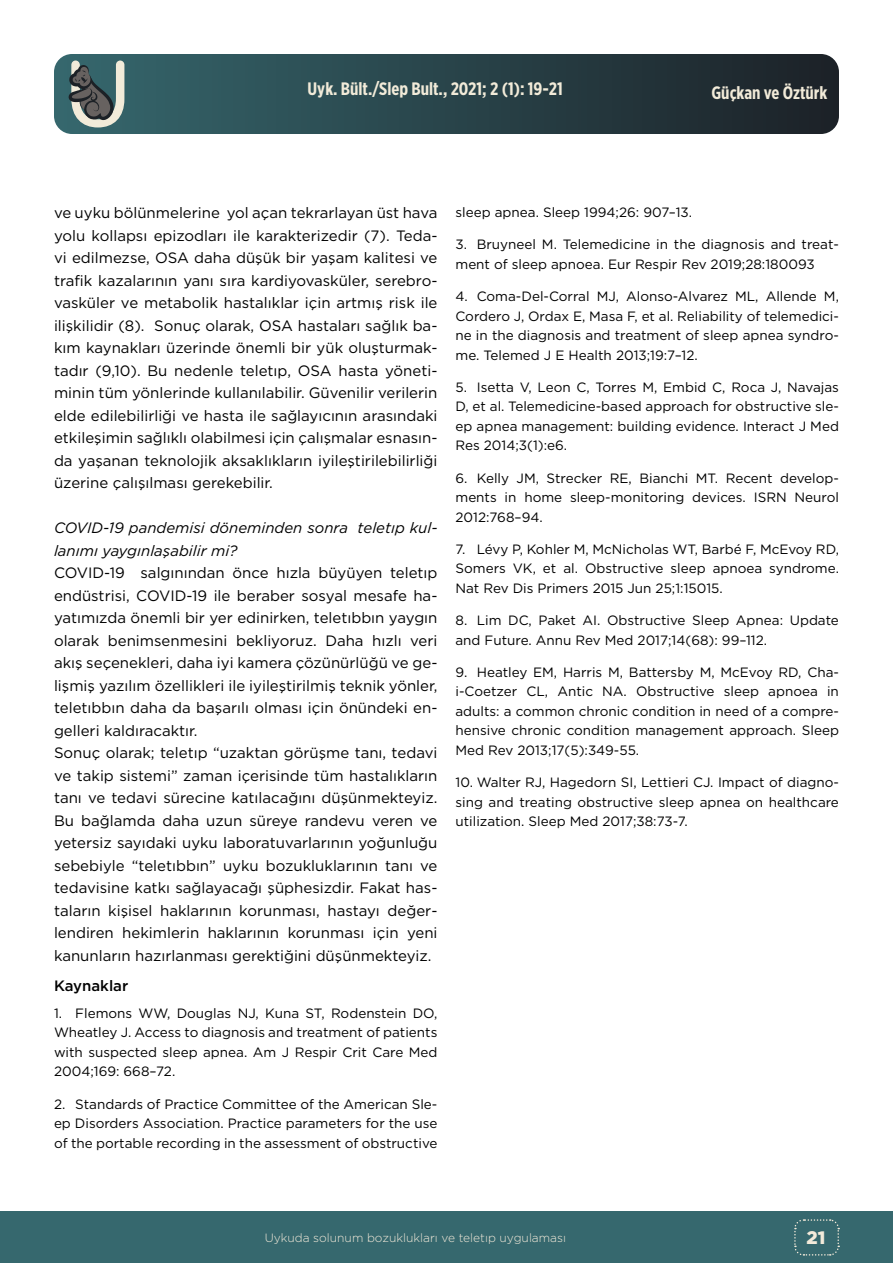
<style>
.page{position:relative;width:893px;height:1263px;background:#fff}
.page>*{position:absolute;margin:0;border:0;box-sizing:border-box;transform-origin:0 0}
.t1{font:700 18px "Gotham X Narrow";color:#f2ebd9}
.t2{font:900 18px "Gotham";color:#f3eada}
.metin{font:15px/22.5px "Gotham";color:#000;text-align:justify}
.metin-2{font:italic 15px/22.5px "Gotham";color:#000}
.metin_baslik{font:500 15px "Gotham";color:#000}
.kaynaklar{font:13.5px/19.5px "Gotham";color:#000;text-align:justify}
.alt_başlık{font:300 12px "Gotham";color:#f3eada}
</style>
<div class="page">
<svg style="left:54px;top:54px;width:785px;height:80px;background:#294349"></svg>
<div style="left:0;top:1212px;width:893px;height:51px;background:#36686e"></div>
<svg style="left:794px;top:1219px;width:46px;height:37px"></svg>
<svg style="left:69px;top:60px;width:56px;height:68px;background:#6d7d7a"></svg>
<p class="t1" style="left:308px;top:78px;width:257px">Uyk. Bült./Slep Bult., 2021; 2 (1): 19-21</p>
<p class="t1" style="left:711px;top:81px;width:117px">Güçkan ve Öztürk</p>
<p class="metin" style="left:54px;top:201px;width:385px">ve uyku bölünmelerine yol açan tekrarlayan üst hava yolu kollapsı epizodları ile karakterizedir (7). Teda&shy;vi edilmezse, OSA daha düşük bir yaşam kalitesi ve trafik kazalarının yanı sıra kardiyovasküler, serebro&shy;vasküler ve metabolik hastalıklar için artmış risk ile ilişkilidir (8). Sonuç olarak, OSA hastaları sağlık ba&shy;kım kaynakları üzerinde önemli bir yük oluşturmak&shy;tadır (9,10). Bu nedenle teletıp, OSA hasta yöneti&shy;minin tüm yönlerinde kullanılabilir. Güvenilir verilerin elde edilebilirliği ve hasta ile sağlayıcının arasındaki etkileşimin sağlıklı olabilmesi için çalışmalar esnasın&shy;da yaşanan teknolojik aksaklıkların iyileştirilebilirliği üzerine çalışılması gerekebilir.</p>
<p class="metin-2" style="left:54px;top:516px;width:385px">COVID-19 pandemisi döneminden sonra teletıp kul&shy;lanımı yaygınlaşabilir mi?</p>
<p class="metin" style="left:54px;top:561px;width:385px">COVID-19 salgınından önce hızla büyüyen teletıp endüstrisi, COVID-19 ile beraber sosyal mesafe ha&shy;yatımızda önemli bir yer edinirken, teletıbbın yaygın olarak benimsenmesini bekliyoruz. Daha hızlı veri akış seçenekleri, daha iyi kamera çözünürlüğü ve ge&shy;lişmiş yazılım özellikleri ile iyileştirilmiş teknik yönler, teletıbbın daha da başarılı olması için önündeki en&shy;gelleri kaldıracaktır.</p>
<p class="metin" style="left:54px;top:741px;width:385px">Sonuç olarak; teletıp “uzaktan görüşme tanı, tedavi ve takip sistemi” zaman içerisinde tüm hastalıkların tanı ve tedavi sürecine katılacağını düşünmekteyiz.<br>Bu bağlamda daha uzun süreye randevu veren ve yetersiz sayıdaki uyku laboratuvarlarının yoğunluğu sebebiyle “teletıbbın” uyku bozukluklarının tanı ve tedavisine katkı sağlayacağı şüphesizdir. Fakat has&shy;taların kişisel haklarının korunması, hastayı değer&shy;lendiren hekimlerin haklarının korunması için yeni kanunların hazırlanması gerektiğini düşünmekteyiz.</p>
<p class="metin_baslik" style="left:54px;top:976px;width:76px">Kaynaklar</p>
<p class="kaynaklar" style="left:54px;top:1003px;width:385px">1. Flemons WW, Douglas NJ, Kuna ST, Rodenstein DO, Wheatley J. Access to diagnosis and treatment of patients with suspected sleep apnea. Am J Respir Crit Care Med 2004;169: 668–72.</p>
<p class="kaynaklar" style="left:54px;top:1094px;width:385px">2. Standards of Practice Committee of the American Sle&shy;ep Disorders Association. Practice parameters for the use of the portable recording in the assessment of obstructive</p>
<p class="kaynaklar" style="left:455px;top:202px;width:238px">sleep apnea. Sleep 1994;26: 907–13.</p>
<p class="kaynaklar" style="left:455px;top:234px;width:385px">3. Bruyneel M. Telemedicine in the diagnosis and treat&shy;ment of sleep apnoea. Eur Respir Rev 2019;28:180093</p>
<p class="kaynaklar" style="left:455px;top:286px;width:385px">4. Coma-Del-Corral MJ, Alonso-Alvarez ML, Allende M, Cordero J, Ordax E, Masa F, et al. Reliability of telemedici&shy;ne in the diagnosis and treatment of sleep apnea syndro&shy;me. Telemed J E Health 2013;19:7–12.</p>
<p class="kaynaklar" style="left:455px;top:377px;width:385px">5. Isetta V, Leon C, Torres M, Embid C, Roca J, Navajas D, et al. Telemedicine-based approach for obstructive sle&shy;ep apnea management: building evidence. Interact J Med Res 2014;3(1):e6.</p>
<p class="kaynaklar" style="left:455px;top:468px;width:385px">6. Kelly JM, Strecker RE, Bianchi MT. Recent develop&shy;ments in home sleep-monitoring devices. ISRN Neurol 2012:768–94.</p>
<p class="kaynaklar" style="left:455px;top:539px;width:385px">7. Lévy P, Kohler M, McNicholas WT, Barbé F, McEvoy RD, Somers VK, et al. Obstructive sleep apnoea syndrome.<br>Nat Rev Dis Primers 2015 Jun 25;1:15015.</p>
<p class="kaynaklar" style="left:455px;top:610px;width:385px">8. Lim DC, Paket AI. Obstructive Sleep Apnea: Update and Future. Annu Rev Med 2017;14(68): 99–112.</p>
<p class="kaynaklar" style="left:455px;top:662px;width:385px">9. Heatley EM, Harris M, Battersby M, McEvoy RD, Cha&shy;i-Coetzer CL, Antic NA. Obstructive sleep apnoea in adults: a common chronic condition in need of a compre&shy;hensive chronic condition management approach. Sleep Med Rev 2013;17(5):349-55.</p>
<p class="kaynaklar" style="left:455px;top:772px;width:385px">10. Walter RJ, Hagedorn SI, Lettieri CJ. Impact of diagno&shy;sing and treating obstructive sleep apnea on healthcare utilization. Sleep Med 2017;38:73-7.</p>
<p class="alt_başlık" style="left:265px;top:1230px;width:303px">Uykuda solunum bozuklukları ve teletıp uygulaması</p>
<p class="t2" style="left:806px;top:1227px;width:20px">21</p>
</div>
